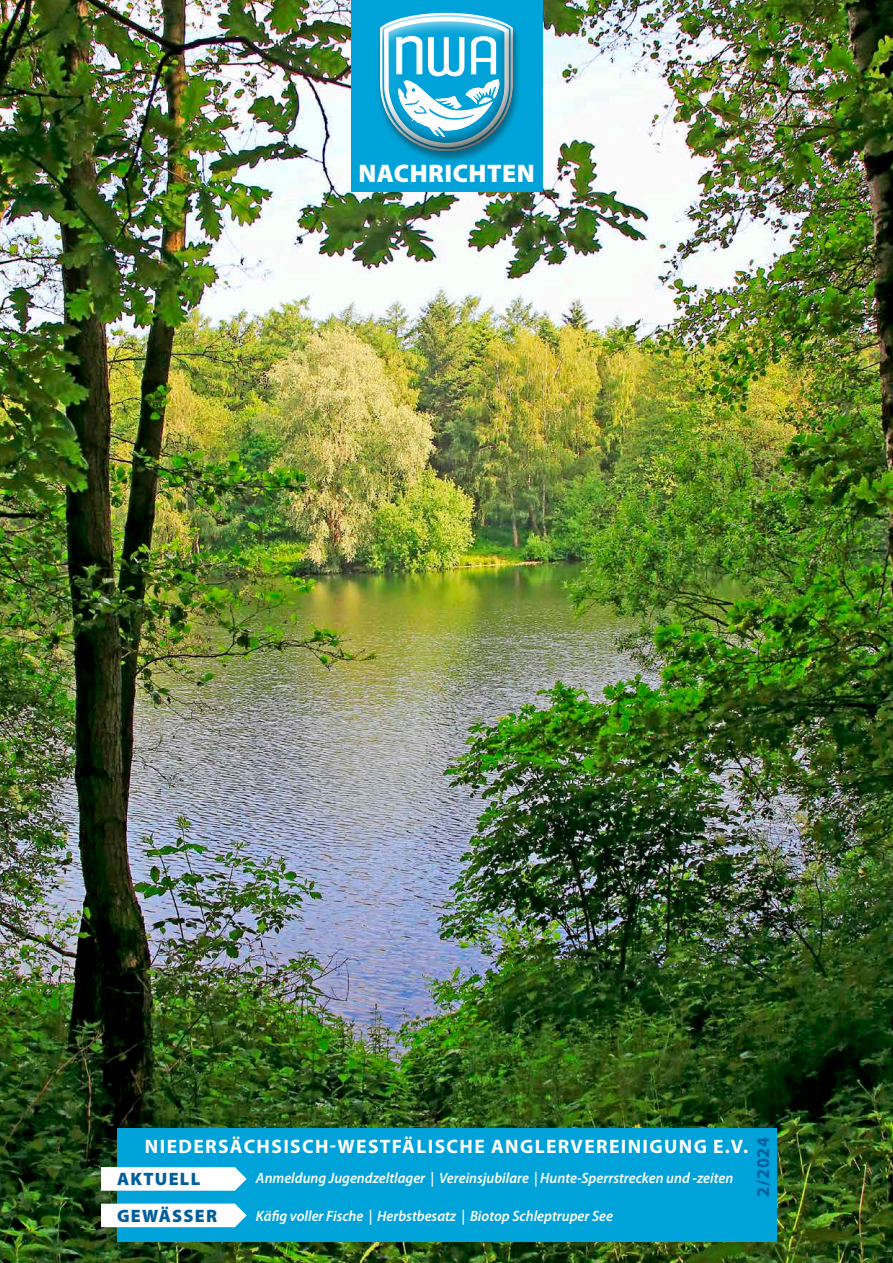
<style>
.page{position:relative;width:893px;height:1263px;background:#fff}
.page>*{position:absolute;margin:0;border:0;box-sizing:border-box;transform-origin:0 0}
.t1{font:900 25.5px "Myriad Pro";letter-spacing:.02em;color:#fff}
.t2{font:700 19.5px "Myriad Pro";letter-spacing:.07em;color:#fff}
.t3{font:900 18px "Myriad Pro";letter-spacing:.07em;color:#005e9d}
.t4{font:700 18px "Myriad Pro";color:#005e9d}
.t5{font:italic 600 15px "Myriad Pro";color:#fff;scale:.96 1}
</style>
<div class="page">
<img style="left:0;top:0;width:893px;height:1263px">
<div style="left:117px;top:1128px;width:659px;height:114px;background:#00a3d9"></div>
<svg style="left:101px;top:1167px;width:146px;height:24px;background:#f0f9fc"></svg>
<svg style="left:101px;top:1203px;width:146px;height:24px;background:#eef8fb"></svg>
<div style="left:351px;top:0;width:191px;height:191px;background:#00a3d9"></div>
<div style="left:376px;top:13px;width:145px;height:150px;background:#11110f;opacity:.4"></div>
<div style="left:379px;top:12px;width:135px;height:90px;background:#fff;opacity:.75"></div>
<div style="left:379px;top:18px;width:135px;height:135px;background:#11110f;opacity:.75"></div>
<h1 class="t1" style="left:358px;top:159px;width:178px">NACHRICHTEN</h1>
<h2 class="t2" style="left:145px;top:1135px;width:605px">NIEDERSÄCHSISCH-WESTFÄLISCHE ANGLERVEREINIGUNG E.V.</h2>
<p class="t3" style="left:117px;top:1169px;width:85px">AKTUELL</p>
<p class="t3" style="left:117px;top:1205px;width:101px">GEWÄSSER</p>
<p class="t5" style="left:256px;top:1170px;width:499px">Anmeldung Jugendzeltlager | Vereinsjubilare | Hunte-Sperrstrecken und -zeiten</p>
<p class="t5" style="left:256px;top:1207px;width:373px">Käfig voller Fische | Herbstbesatz | Biotop Schleptruper See</p>
<p class="t4" style="left:753px;top:1197px;width:62px;rotate:-90deg">2/2024</p>
</div>
